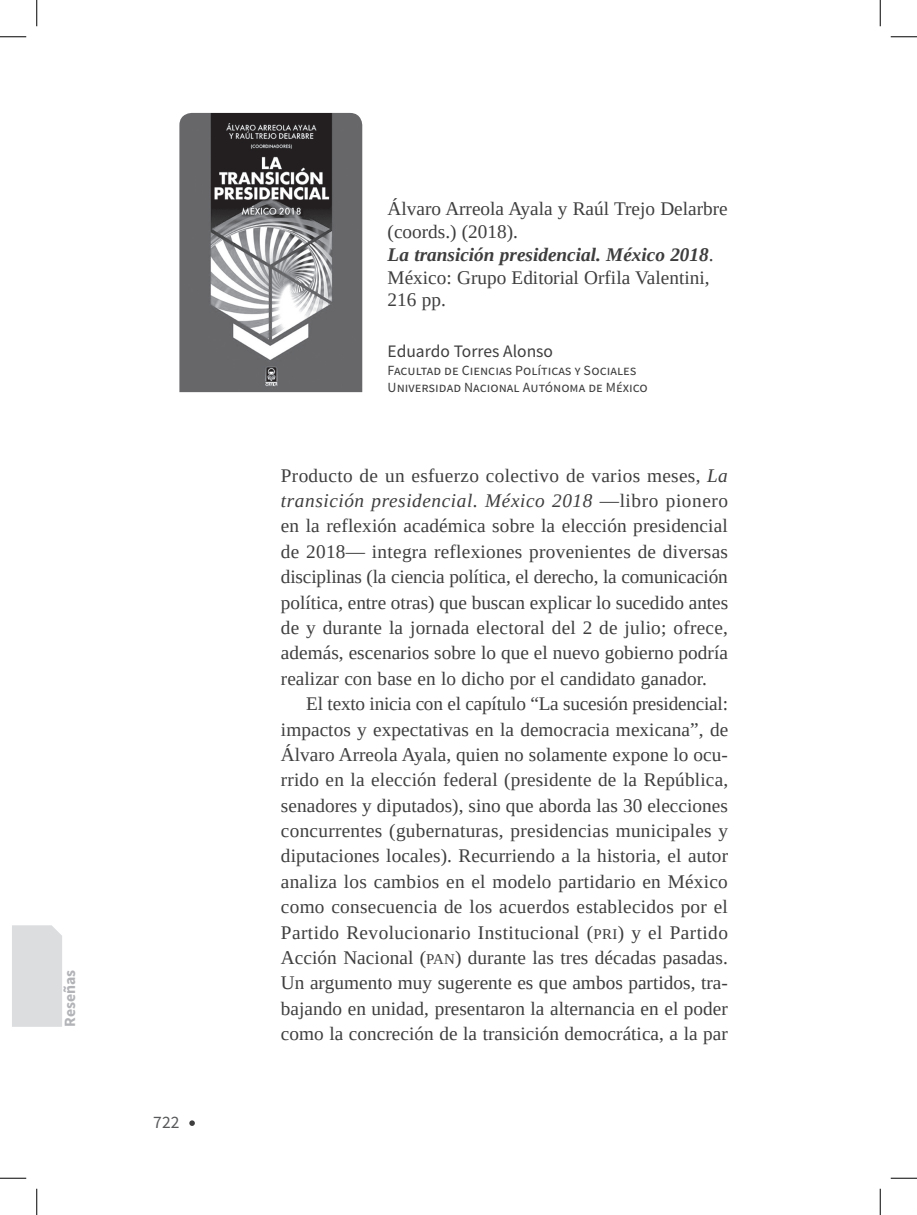
<style>
.page{position:relative;width:917px;height:1215px;background:#fff}
.page>*{position:absolute;margin:0;border:0;box-sizing:border-box;transform-origin:0 0}
.t1{font:19.25px/25.4px "Liberation Serif";color:#3e3e3f;text-align:justify}
.t2{font:17.5px "Source Sans Pro";color:#3e3e3f}
.t3{font:17.5px "Source Sans Pro";color:#57585a}
.t4{font:700 15.75px "Source Sans Pro";color:#b2b3b7}
.t5{font:14px/17.5px "Source Sans Pro";color:#3e3e3f}
.s1{font-weight:700;font-style:italic}
.s2{font-style:italic}
.s3{font-size:14.88px}
</style>
<div class="page">
<div style="left:12px;top:925px;width:50px;height:101px;background:#dcdddf"></div>
<svg style="left:189px;top:1120px;width:6px;height:5px"></svg>
<img style="left:179px;top:113px;width:183px;height:279px">
<svg style="left:0;top:36px;width:26px;height:1px"></svg>
<svg style="left:891px;top:36px;width:26px;height:1px"></svg>
<svg style="left:0;top:1177px;width:26px;height:1px"></svg>
<svg style="left:891px;top:1177px;width:26px;height:1px"></svg>
<svg style="left:36px;top:0;width:1px;height:26px"></svg>
<svg style="left:36px;top:1188px;width:1px;height:26px"></svg>
<svg style="left:880px;top:0;width:1px;height:26px"></svg>
<svg style="left:880px;top:1188px;width:1px;height:26px"></svg>
<p class="t4" style="left:59px;top:1026px;width:59px;rotate:-90deg">Reseñas</p>
<p class="t3" style="left:153px;top:1111px;width:28px">722</p>
<p class="t1" style="left:388px;top:197px;width:342px;line-height:22.8px;text-align:left">Álvaro Arreola Ayala y Raúl Trejo Delarbre (coords.) (2018).<br><span class="s1">La transición presidencial. México 2018</span>.<br>México: Grupo Editorial Orfila Valentini,<br>216 pp.</p>
<p class="t2" style="left:388px;top:340px;width:167px">Eduardo Torres Alonso</p>
<p class="t5" style="left:388px;top:361px;width:262px">Facultad de Ciencias Políticas y Sociales<br>Universidad Nacional Autónoma de México</p>
<p class="t1" style="left:281px;top:462px;width:449px">Producto de un esfuerzo colectivo de varios meses, <span class="s2">La transición presidencial. México 2018</span> —libro pionero en la reflexión académica sobre la elección presidencial de 2018— integra reflexiones provenientes de diversas disciplinas (la ciencia política, el derecho, la comunicación política, entre otras) que buscan explicar lo sucedido antes de y durante la jornada electoral del 2 de julio; ofrece, además, escenarios sobre lo que el nuevo gobierno podría realizar con base en lo dicho por el candidato ganador.</p>
<p class="t1" style="left:281px;top:691px;width:449px;text-indent:25px">El texto inicia con el capítulo “La sucesión presidencial: impactos y expectativas en la democracia mexicana”, de Álvaro Arreola Ayala, quien no solamente expone lo ocu&shy;rrido en la elección federal (presidente de la República, senadores y diputados), sino que aborda las 30 elecciones concurrentes (gubernaturas, presidencias municipales y diputaciones locales). Recurriendo a la historia, el autor analiza los cambios en el modelo partidario en México como consecuencia de los acuerdos establecidos por el Partido Revolucionario Institucional (<span class="s3">PRI</span>) y el Partido Acción Nacional (<span class="s3">PAN</span>) durante las tres décadas pasadas.<br>Un argumento muy sugerente es que ambos partidos, tra&shy;bajando en unidad, presentaron la alternancia en el poder como la concreción de la transición democrática, a la par</p>
</div>
